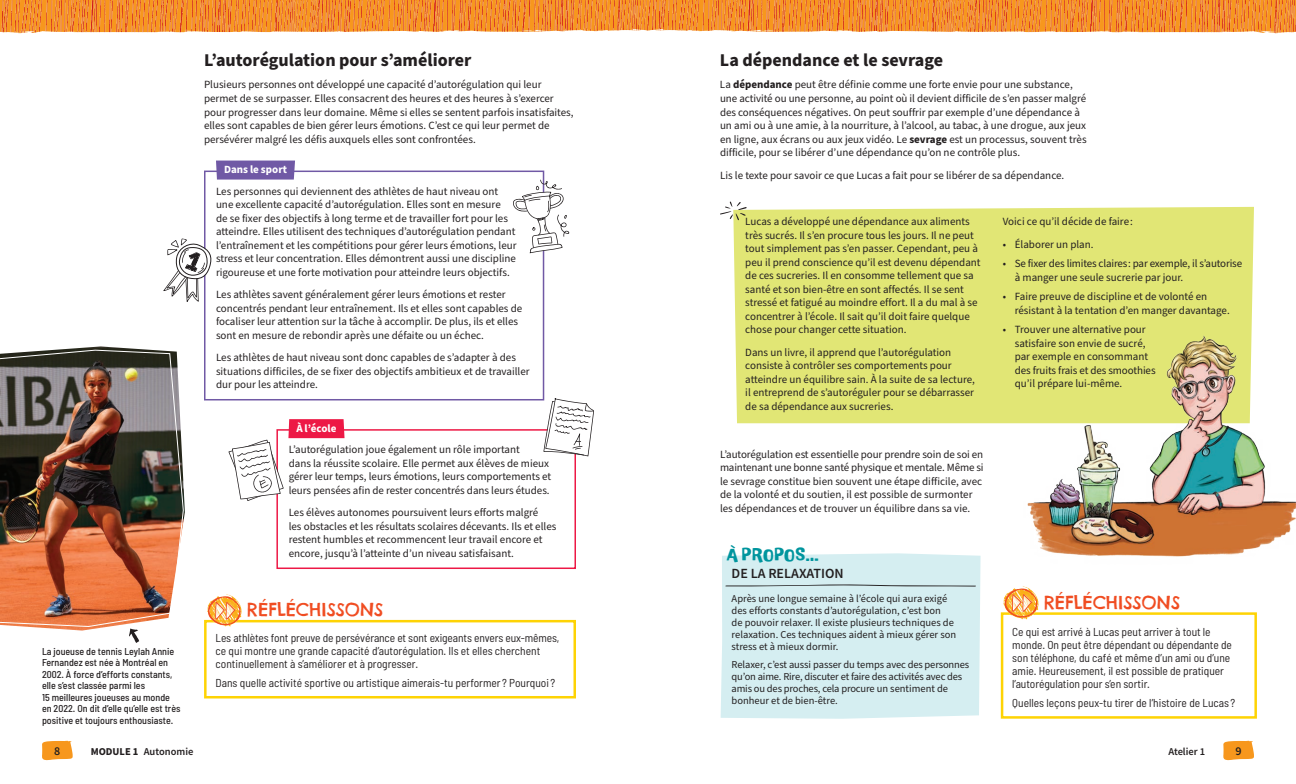
<style>
.page{position:relative;width:1296px;height:784px;background:#fff}
.page>*{position:absolute;margin:0;border:0;box-sizing:border-box;transform-origin:0 0}
.t1{font:700 20px "P22 Nudgewink Pro";letter-spacing:.03em;color:#00959e;scale:1.2 1}
.t2{font:700 18px "Source Sans Pro";color:#231f20}
.t3{font:18px "Chelsea Market Pro";color:#f04d22}
.t4{font:600 14px "Source Sans Pro";color:#231f20}
.t5{font:600 12px "Source Sans Pro";color:#231f20}
.t6{font:semi-condensed 11.5px/13px "Barlow";letter-spacing:-.005em;color:#231f20}
.t7{font:11px/13.5px "Source Sans Pro";color:#231f20}
.t8{font:700 11px "Source Sans Pro";color:#fff}
.t9{font:10.5px/12px "Source Sans Pro";color:#231f20}
.t10{font:600 10.5px "Source Sans Pro";color:#231f20}
.t11{font:500 semi-condensed 10px/11.5px "Barlow";color:#231f20}
.s1{font-weight:700}
</style>
<div class="page">
<div style="left:733px;top:207px;width:521px;height:216px;background:#e1e675"></div>
<svg style="left:720px;top:201px;width:27px;height:19px"></svg>
<div style="left:1001px;top:612px;width:256px;height:106px;border:2px solid #fed304"></div>
<img style="left:1001px;top:582px;width:40px;height:41px;border-radius:20px">
<svg style="left:1003px;top:588px;width:34px;height:29px"></svg>
<div style="left:721px;top:553px;width:260px;height:165px;background:#d5eef1"></div>
<img style="left:1024px;top:287px;width:272px;height:270px">
<svg style="left:725px;top:584px;width:251px;height:2px"></svg>
<svg style="left:1223px;top:740px;width:31px;height:20px"></svg>
<svg style="left:0;top:0;width:1296px;height:33px;background:#f18f36"></svg>
<img style="left:648px;top:0;width:1px;height:33px">
<div style="left:204px;top:170px;width:340px;height:230px;border:2px solid #7059a5"></div>
<div style="left:276px;top:429px;width:300px;height:140px;border:2px solid #ed1845"></div>
<svg style="left:216px;top:160px;width:79px;height:19px;background:#755fa8"></svg>
<div style="left:204px;top:619px;width:372px;height:79px;border:2px solid #fed304"></div>
<img style="left:204px;top:590px;width:40px;height:40px;border-radius:20px">
<svg style="left:206px;top:595px;width:35px;height:30px"></svg>
<img style="left:31px;top:346px;width:154px;height:284px">
<img style="left:0;top:349px;width:184px;height:278px">
<svg style="left:129px;top:628px;width:10px;height:15px"></svg>
<svg style="left:513px;top:179px;width:57px;height:74px"></svg>
<svg style="left:228px;top:419px;width:117px;height:82px"></svg>
<svg style="left:543px;top:398px;width:51px;height:58px"></svg>
<svg style="left:163px;top:238px;width:49px;height:64px"></svg>
<svg style="left:42px;top:740px;width:31px;height:20px"></svg>
<h2 class="t2" style="left:204px;top:48px;width:269px">L’autorégulation pour s’améliorer</h2>
<p class="t7" style="left:204px;top:78px;width:371px">Plusieurs personnes ont développé une capacité d’autorégulation qui leur permet de se surpasser. Elles consacrent des heures et des heures à s’exercer pour progresser dans leur domaine. Même si elles se sentent parfois insatisfaites, elles sont capables de bien gérer leurs émotions. C’est ce qui leur permet de persévérer malgré les défis auxquels elles sont confrontées.</p>
<p class="t8" style="left:224px;top:162px;width:65px">Dans le sport</p>
<p class="t7" style="left:216px;top:185px;width:302px">Les personnes qui deviennent des athlètes de haut niveau ont une excellente capacité d’autorégulation. Elles sont en mesure<br>de se fixer des objectifs à long terme et de travailler fort pour les atteindre. Elles utilisent des techniques d’autorégulation pendant l’entraînement et les compétitions pour gérer leurs émotions, leur stress et leur concentration. Elles démontrent aussi une discipline rigoureuse et une forte motivation pour atteindre leurs objectifs.</p>
<p class="t7" style="left:216px;top:288px;width:308px">Les athlètes savent généralement gérer leurs émotions et rester concentrés pendant leur entraînement. Ils et elles sont capables de focaliser leur attention sur la tâche à accomplir. De plus, ils et elles sont en mesure de rebondir après une défaite ou un échec.</p>
<p class="t7" style="left:216px;top:351px;width:315px">Les athlètes de haut niveau sont donc capables de s’adapter à des situations difficiles, de se fixer des objectifs ambitieux et de travailler dur pour les atteindre.</p>
<p class="t8" style="left:296px;top:421px;width:42px">À l’école</p>
<p class="t7" style="left:289px;top:443px;width:264px">L’autorégulation joue également un rôle important<br>dans la réussite scolaire. Elle permet aux élèves de mieux gérer leur temps, leurs émotions, leurs comportements et leurs pensées afin de rester concentrés dans leurs études.</p>
<p class="t7" style="left:289px;top:506px;width:269px">Les élèves autonomes poursuivent leurs efforts malgré<br>les obstacles et les résultats scolaires décevants. Ils et elles restent humbles et recommencent leur travail encore et encore, jusqu’à l’atteinte d’un niveau satisfaisant.</p>
<p class="t11" style="left:42px;top:645px;width:140px">La joueuse de tennis Leylah Annie Fernandez est née à Montréal en 2002. À force d’efforts constants, elle s’est classée parmi les<br>15 meilleures joueuses au monde en 2022. On dit d’elle qu’elle est très positive et toujours enthousiaste.</p>
<p class="t5" style="left:54px;top:742px;width:8px">8</p>
<p class="t10" style="left:91px;top:744px;width:104px"><span class="s1">MODULE 1</span> Autonomie</p>
<h2 class="t3" style="left:247px;top:598px;width:138px">RÉFLÉCHISSONS</h2>
<p class="t6" style="left:216px;top:630px;width:345px">Les athlètes font preuve de persévérance et sont exigeants envers eux-mêmes, ce qui montre une grande capacité d’autorégulation. Ils et elles cherchent continuellement à s’améliorer et à progresser.</p>
<p class="t6" style="left:216px;top:675px;width:341px">Dans quelle activité sportive ou artistique aimerais-tu performer ? Pourquoi ?</p>
<h2 class="t2" style="left:720px;top:48px;width:225px">La dépendance et le sevrage</h2>
<p class="t7" style="left:720px;top:78px;width:368px">La <span class="s1">dépendance</span> peut être définie comme une forte envie pour une substance, une activité ou une personne, au point où il devient difficile de s’en passer malgré des conséquences négatives. On peut souffrir par exemple d’une dépendance à un ami ou à une amie, à la nourriture, à l’alcool, au tabac, à une drogue, aux jeux en ligne, aux écrans ou aux jeux vidéo. Le <span class="s1">sevrage</span> est un processus, souvent très difficile, pour se libérer d’une dépendance qu’on ne contrôle plus.</p>
<p class="t7" style="left:720px;top:168px;width:346px">Lis le texte pour savoir ce que Lucas a fait pour se libérer de sa dépendance.</p>
<p class="t7" style="left:745px;top:215px;width:237px">Lucas a développé une dépendance aux aliments très sucrés. Il s’en procure tous les jours. Il ne peut tout simplement pas s’en passer. Cependant, peu à peu il prend conscience qu’il est devenu dépendant de ces sucreries. Il en consomme tellement que sa santé et son bien-être en sont affectés. Il se sent stressé et fatigué au moindre effort. Il a du mal à se concentrer à l’école. Il sait qu’il doit faire quelque chose pour changer cette situation.</p>
<p class="t7" style="left:745px;top:345px;width:231px">Dans un livre, il apprend que l’autorégulation consiste à contrôler ses comportements pour atteindre un équilibre sain. À la suite de sa lecture, il entreprend de s’autoréguler pour se débarrasser de sa dépendance aux sucreries.</p>
<p class="t7" style="left:720px;top:447px;width:265px">L’autorégulation est essentielle pour prendre soin de soi en maintenant une bonne santé physique et mentale. Même si le sevrage constitue bien souvent une étape difficile, avec de la volonté et du soutien, il est possible de surmonter les dépendances et de trouver un équilibre dans sa vie.</p>
<h1 class="t1" style="left:727px;top:543px;width:78px">À PROPOS…</h1>
<p class="t4" style="left:732px;top:563px;width:114px">DE LA RELAXATION</p>
<p class="t9" style="left:732px;top:592px;width:226px">Après une longue semaine à l’école qui aura exigé des efforts constants d’autorégulation, c’est bon<br>de pouvoir relaxer. Il existe plusieurs techniques de relaxation. Ces techniques aident à mieux gérer son stress et à mieux dormir.</p>
<p class="t9" style="left:732px;top:658px;width:239px">Relaxer, c’est aussi passer du temps avec des personnes qu’on aime. Rire, discuter et faire des activités avec des amis ou des proches, cela procure un sentiment de bonheur et de bien-être.</p>
<p class="t7" style="left:1003px;top:215px;width:132px">Voici ce qu’il décide de faire :</p>
<p class="t7" style="left:1003px;top:237px;width:92px">• Élaborer un plan.</p>
<p class="t7" style="left:1015px;top:257px;width:229px;text-indent:-12px">• Se fixer des limites claires : par exemple, il s’autorise à manger une seule sucrerie par jour.</p>
<p class="t7" style="left:1015px;top:290px;width:216px;text-indent:-12px">• Faire preuve de discipline et de volonté en résistant à la tentation d’en manger davantage.</p>
<p class="t7" style="left:1015px;top:323px;width:142px;text-indent:-12px">• Trouver une alternative pour satisfaire son envie de sucré, par exemple en consommant des fruits frais et des smoothies qu’il prépare lui-même.</p>
<h2 class="t3" style="left:1044px;top:590px;width:138px">RÉFLÉCHISSONS</h2>
<p class="t6" style="left:1012px;top:625px;width:221px">Ce qui est arrivé à Lucas peut arriver à tout le monde. On peut être dépendant ou dépendante de son téléphone, du café et même d’un ami ou d’une amie. Heureusement, il est possible de pratiquer l’autorégulation pour s’en sortir.</p>
<p class="t6" style="left:1012px;top:696px;width:225px">Quelles leçons peux-tu tirer de l’histoire de Lucas ?</p>
<p class="t10" style="left:1168px;top:744px;width:38px">Atelier 1</p>
<p class="t5" style="left:1236px;top:742px;width:8px">9</p>
</div>
